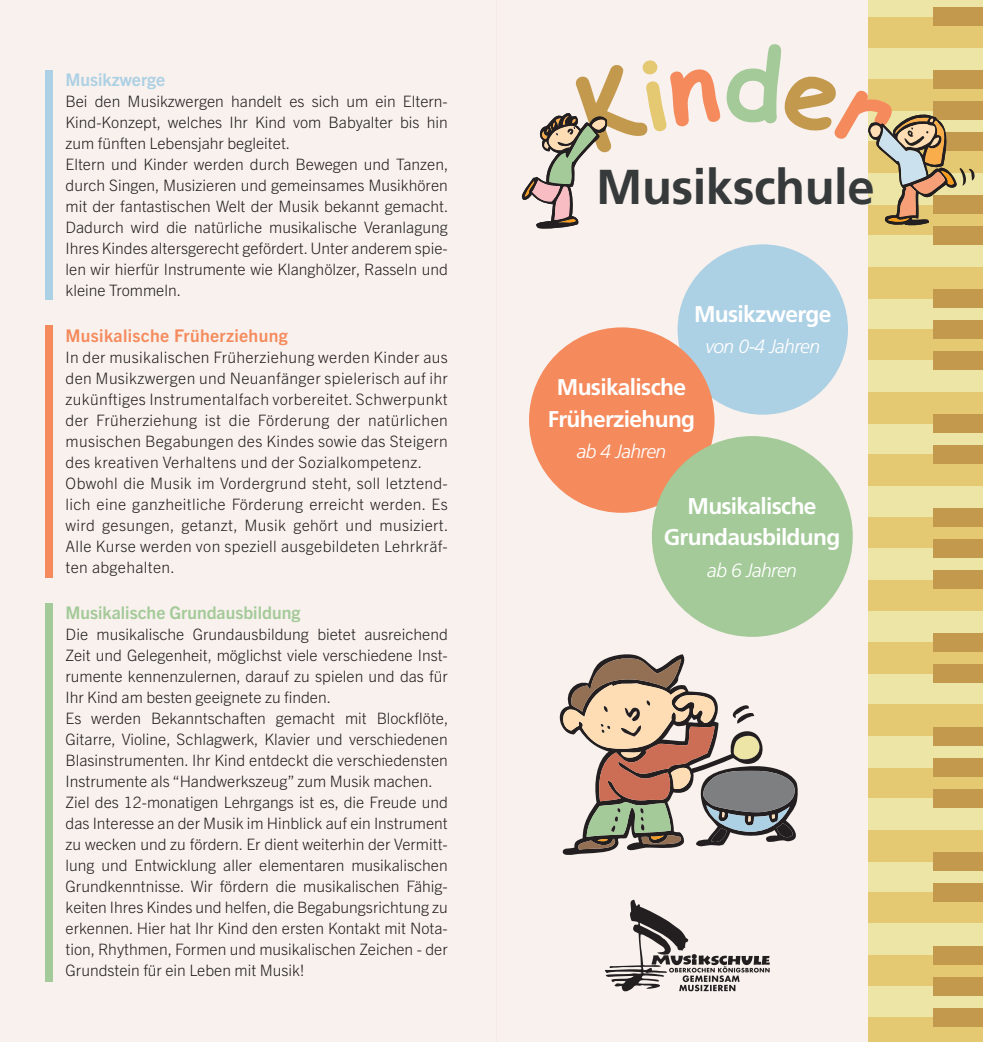
<style>
.page{position:relative;width:983px;height:1042px;background:#fff}
.page>*{position:absolute;margin:0;border:0;box-sizing:border-box;transform-origin:0 0}
.t1{font:700 49px "Frutiger";letter-spacing:-.01em;color:#363a3b}
.t2{font:700 22.75px "Frutiger";letter-spacing:-.03em;color:#fff}
.t3{font:italic 300 19.25px "Frutiger";letter-spacing:-.03em;color:#fff}
.Headline{font:700 17.5px "Trade Gothic Next LT Pro";color:#a3ca98}
.Headline-2{font:700 17.5px "Trade Gothic Next LT Pro";letter-spacing:.02em;color:#f58a5c}
.Headline-3{font:700 17.5px "Trade Gothic Next LT Pro";color:#acd0e4}
.Fließ_block{font:300 15.75px/21px "Trade Gothic Next LT Pro";color:#231f20;text-align:justify}
</style>
<div class="page">
<div style="left:496px;top:0;width:486px;height:1042px;background:#f8f1ed"></div>
<div style="left:868px;top:580px;width:114px;height:31px;background:#e5c872"></div>
<div style="left:868px;top:673px;width:114px;height:32px;background:#ece5a6"></div>
<div style="left:868px;top:767px;width:114px;height:31px;background:#e5c872"></div>
<div style="left:868px;top:861px;width:114px;height:31px;background:#ece5a6"></div>
<div style="left:868px;top:955px;width:114px;height:31px;background:#e5c872"></div>
<div style="left:868px;top:48px;width:114px;height:31px;background:#ece5a6"></div>
<div style="left:868px;top:110px;width:114px;height:31px;background:#ece5a6"></div>
<div style="left:868px;top:142px;width:114px;height:31px;background:#e5c872"></div>
<div style="left:868px;top:204px;width:114px;height:32px;background:#e5c872"></div>
<div style="left:868px;top:236px;width:114px;height:31px;background:#ece5a6"></div>
<div style="left:868px;top:298px;width:114px;height:32px;background:#ece5a6"></div>
<div style="left:868px;top:329px;width:114px;height:32px;background:#e5c872"></div>
<div style="left:868px;top:423px;width:114px;height:31px;background:#ece5a6"></div>
<div style="left:868px;top:486px;width:114px;height:31px;background:#ece5a6"></div>
<div style="left:868px;top:517px;width:114px;height:31px;background:#e5c872"></div>
<div style="left:868px;top:611px;width:114px;height:31px;background:#ece5a6"></div>
<div style="left:868px;top:705px;width:114px;height:31px;background:#e5c872"></div>
<div style="left:868px;top:798px;width:114px;height:32px;background:#ece5a6"></div>
<div style="left:868px;top:892px;width:114px;height:32px;background:#e5c872"></div>
<div style="left:868px;top:986px;width:114px;height:31px;background:#ece5a6"></div>
<div style="left:868px;top:79px;width:114px;height:31px;background:#e5c872"></div>
<div style="left:868px;top:173px;width:114px;height:31px;background:#ece5a6"></div>
<div style="left:868px;top:267px;width:114px;height:31px;background:#e5c872"></div>
<div style="left:868px;top:361px;width:114px;height:31px;background:#ece5a6"></div>
<div style="left:868px;top:454px;width:114px;height:32px;background:#e5c872"></div>
<div style="left:868px;top:548px;width:114px;height:32px;background:#ece5a6"></div>
<div style="left:868px;top:642px;width:114px;height:31px;background:#e5c872"></div>
<div style="left:868px;top:736px;width:114px;height:31px;background:#ece5a6"></div>
<div style="left:868px;top:830px;width:114px;height:31px;background:#e5c872"></div>
<div style="left:868px;top:924px;width:114px;height:31px;background:#ece5a6"></div>
<div style="left:868px;top:1017px;width:114px;height:25px;background:#e5c872"></div>
<div style="left:868px;top:392px;width:114px;height:31px;background:#e5c872"></div>
<div style="left:868px;top:17px;width:114px;height:31px;background:#e5c872"></div>
<div style="left:868px;top:0;width:114px;height:17px;background:#ece5a6"></div>
<div style="left:933px;top:7px;width:49px;height:19px;background:#c3994d"></div>
<div style="left:933px;top:70px;width:49px;height:19px;background:#c3994d"></div>
<div style="left:933px;top:132px;width:49px;height:19px;background:#c3994d"></div>
<div style="left:933px;top:101px;width:49px;height:19px;background:#c3994d"></div>
<div style="left:933px;top:195px;width:49px;height:19px;background:#c3994d"></div>
<div style="left:933px;top:226px;width:49px;height:19px;background:#c3994d"></div>
<div style="left:933px;top:289px;width:49px;height:18px;background:#c3994d"></div>
<div style="left:933px;top:351px;width:49px;height:19px;background:#c3994d"></div>
<div style="left:933px;top:320px;width:49px;height:19px;background:#c3994d"></div>
<div style="left:933px;top:414px;width:49px;height:19px;background:#c3994d"></div>
<div style="left:933px;top:445px;width:49px;height:19px;background:#c3994d"></div>
<div style="left:933px;top:508px;width:49px;height:18px;background:#c3994d"></div>
<div style="left:933px;top:570px;width:49px;height:19px;background:#c3994d"></div>
<div style="left:933px;top:539px;width:49px;height:19px;background:#c3994d"></div>
<div style="left:933px;top:633px;width:49px;height:18px;background:#c3994d"></div>
<div style="left:933px;top:852px;width:49px;height:18px;background:#c3994d"></div>
<div style="left:933px;top:664px;width:49px;height:19px;background:#c3994d"></div>
<div style="left:933px;top:883px;width:49px;height:19px;background:#c3994d"></div>
<div style="left:933px;top:727px;width:49px;height:18px;background:#c3994d"></div>
<div style="left:933px;top:945px;width:49px;height:19px;background:#c3994d"></div>
<div style="left:933px;top:789px;width:49px;height:19px;background:#c3994d"></div>
<div style="left:933px;top:1008px;width:49px;height:19px;background:#c3994d"></div>
<div style="left:933px;top:758px;width:49px;height:19px;background:#c3994d"></div>
<div style="left:933px;top:977px;width:49px;height:19px;background:#c3994d"></div>
<div style="left:677px;top:244px;width:170px;height:171px;background:#acd0e4;border-radius:50%"></div>
<svg style="left:521px;top:60px;width:199px;height:169px"></svg>
<svg style="left:726px;top:44px;width:249px;height:182px"></svg>
<div style="left:0;top:0;width:496px;height:1042px;background:#f8f1ed"></div>
<div style="left:46px;top:70px;width:7px;height:230px;background:#acd0e4"></div>
<div style="left:46px;top:325px;width:7px;height:253px;background:#f58a5c"></div>
<div style="left:46px;top:603px;width:7px;height:378px;background:#a3ca98"></div>
<svg style="left:562px;top:654px;width:121px;height:201px"></svg>
<svg style="left:559px;top:655px;width:239px;height:195px"></svg>
<svg style="left:605px;top:900px;width:164px;height:92px"></svg>
<div style="left:529px;top:327px;width:185px;height:186px;background:#f58a5c;border-radius:50%"></div>
<div style="left:651px;top:436px;width:201px;height:201px;background:#a3ca98;border-radius:50%"></div>
<p class="Headline-3" style="left:65px;top:67px;width:101px">Musikzwerge</p>
<p class="Fließ_block" style="left:65px;top:89px;width:384px">Bei den Musikzwergen handelt es sich um ein Eltern-Kind-Konzept, welches Ihr Kind vom Babyalter bis hin zum fünften Lebensjahr begleitet.</p>
<p class="Fließ_block" style="left:65px;top:152px;width:384px">Eltern und Kinder werden durch Bewegen und Tanzen, durch Singen, Musizieren und gemeinsames Musikhören mit der fantastischen Welt der Musik bekannt gemacht.<br>Dadurch wird die natürliche musikalische Veranlagung Ihres Kindes altersgerecht gefördert. Unter anderem spie&shy;len wir hierfür Instrumente wie Klanghölzer, Rasseln und kleine Trommeln.</p>
<p class="Headline-2" style="left:65px;top:324px;width:223px">Musikalische Früherziehung</p>
<p class="Fließ_block" style="left:65px;top:346px;width:383px">In der musikalischen Früherziehung werden Kinder aus den Musikzwergen und Neuanfänger spielerisch auf ihr zukünftiges Instrumentalfach vorbereitet. Schwerpunkt der Früherziehung ist die Förderung der natürlichen musischen Begabungen des Kindes sowie das Steigern des kreativen Verhaltens und der Sozialkompetenz.</p>
<p class="Fließ_block" style="left:65px;top:472px;width:384px">Obwohl die Musik im Vordergrund steht, soll letztend&shy;lich eine ganzheitliche Förderung erreicht werden. Es wird gesungen, getanzt, Musik gehört und musiziert.<br>Alle Kurse werden von speziell ausgebildeten Lehrkräf&shy;ten abgehalten.</p>
<p class="Headline" style="left:65px;top:600px;width:236px">Musikalische Grundausbildung</p>
<p class="Fließ_block" style="left:65px;top:622px;width:383px">Die musikalische Grundausbildung bietet ausreichend Zeit und Gelegenheit, möglichst viele verschiedene Inst&shy;rumente kennenzulernen, darauf zu spielen und das für Ihr Kind am besten geeignete zu finden.</p>
<p class="Fließ_block" style="left:65px;top:706px;width:384px">Es werden Bekanntschaften gemacht mit Blockflöte, Gitarre, Violine, Schlagwerk, Klavier und verschiedenen Blasinstrumenten. Ihr Kind entdeckt die verschiedensten Instrumente als “Handwerkszeug” zum Musik machen.</p>
<p class="Fließ_block" style="left:65px;top:790px;width:383px">Ziel des 12-monatigen Lehrgangs ist es, die Freude und das Interesse an der Musik im Hinblick auf ein Instrument zu wecken und zu fördern. Er dient weiterhin der Vermitt&shy;lung und Entwicklung aller elementaren musikalischen Grundkenntnisse. Wir fördern die musikalischen Fähig&shy;keiten Ihres Kindes und helfen, die Begabungsrichtung zu erkennen. Hier hat Ihr Kind den ersten Kontakt mit Nota&shy;tion, Rhythmen, Formen und musikalischen Zeichen - der Grundstein für ein Leben mit Musik!</p>
<p class="t1" style="left:596px;top:158px;width:280px">Musikschule</p>
<p class="t2" style="left:694px;top:300px;width:139px">Musikzwerge</p>
<p class="t3" style="left:705px;top:335px;width:116px">von 0-4 Jahren</p>
<p class="t2" style="left:556px;top:374px;width:130px">Musikalische</p>
<p class="t2" style="left:547px;top:405px;width:149px">Früherziehung</p>
<p class="t3" style="left:576px;top:440px;width:91px">ab 4 Jahren</p>
<p class="t2" style="left:687px;top:492px;width:130px">Musikalische</p>
<p class="t2" style="left:663px;top:524px;width:178px">Grundausbildung</p>
<p class="t3" style="left:707px;top:559px;width:91px">ab 6 Jahren</p>
</div>
